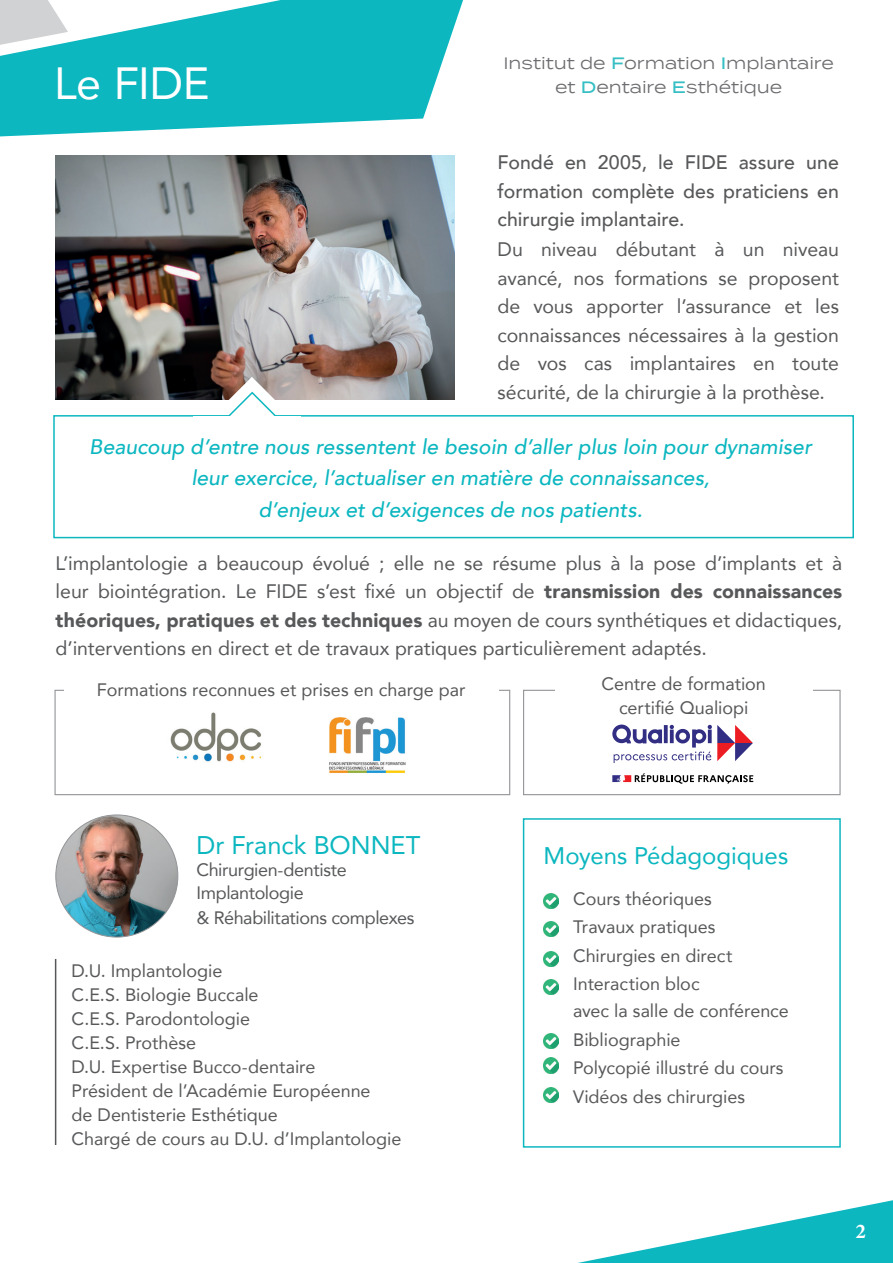
<style>
.page{position:relative;width:893px;height:1263px;background:#fff}
.page>*{position:absolute;margin:0;border:0;box-sizing:border-box;transform-origin:0 0}
.t1{font:45px "Avenir";letter-spacing:-.005em;color:#fff}
.t2{font:25.5px "Avenir";color:#0cb7c0}
.t3{font:24px "Avenir";color:#0cb7c0}
.t4{font:italic 500 21px/31.5px "Avenir";letter-spacing:.005em;color:#0cb7c0;text-align:center}
.t5{font:700 21px "Minion Pro";color:#fff}
.t6{font:19.5px/28.5px "Avenir";color:#57585a;text-align:justify}
.t7{font:500 19.5px/28.5px "Avenir";color:#57585a;text-align:justify}
.t8{font:18px/24px "Avenir";letter-spacing:-.005em;color:#57585a}
.t9{font:18px "Avenir";letter-spacing:-.025em;color:#57585a}
.t10{font:16.5px/24px "Termina";color:#6c6d70;text-align:center}
.s1{font-weight:500;color:#35bfc4}
.s2{font-weight:900}
</style>
<div class="page">
<svg style="left:578px;top:1200px;width:315px;height:63px"></svg>
<svg style="left:0;top:0;width:463px;height:136px;fill:#0cb7c0"></svg>
<svg style="left:0;top:0;width:68px;height:45px"></svg>
<img style="left:56px;top:815px;width:122px;height:122px;border-radius:61px">
<img style="left:55px;top:155px;width:399px;height:245px">
<img style="left:170px;top:712px;width:92px;height:50px">
<img style="left:329px;top:717px;width:77px;height:56px">
<div style="left:55px;top:690px;width:455px;height:105px;border:1px solid #939598"></div>
<div style="left:523px;top:690px;width:318px;height:105px;border:1px solid #939598"></div>
<div style="left:523px;top:818px;width:318px;height:330px;border:2px solid #0cb7c0"></div>
<div style="left:64px;top:678px;width:435px;height:23px;background:#fff"></div>
<div style="left:555px;top:671px;width:257px;height:60px;background:#fff"></div>
<svg style="left:612px;top:724px;width:141px;height:39px"></svg>
<svg style="left:612px;top:773px;width:141px;height:11px"></svg>
<img style="left:544px;top:894px;width:15px;height:15px">
<img style="left:544px;top:921px;width:15px;height:15px">
<img style="left:544px;top:951px;width:15px;height:16px">
<img style="left:544px;top:979px;width:15px;height:15px">
<img style="left:544px;top:1033px;width:15px;height:15px">
<img style="left:544px;top:1058px;width:15px;height:15px">
<img style="left:544px;top:1088px;width:15px;height:15px">
<div style="left:53px;top:415px;width:801px;height:123px;border:2px solid #0cb7c0"></div>
<svg style="left:226px;top:377px;width:53px;height:40px"></svg>
<div style="left:193px;top:417px;width:108px;height:40px;background:#fff"></div>
<hr style="left:55px;top:959px;width:1px;height:186px;background:#57585a">
<h1 class="t1" style="left:54px;top:47px;width:157px">Le FIDE</h1>
<p class="t10" style="left:503px;top:51px;width:332px">Institut de <span class="s1">F</span>ormation <span class="s1">I</span>mplantaire et <span class="s1">D</span>entaire <span class="s1">E</span>sthétique</p>
<p class="t7" style="left:497px;top:147px;width:343px">Fondé en 2005, le FIDE assure une formation complète des praticiens en chirurgie implantaire.</p>
<p class="t6" style="left:497px;top:235px;width:343px">Du niveau débutant à un niveau avancé, nos formations se proposent de vous apporter l’assurance et les connaissances nécessaires à la gestion de vos cas implantaires en toute sécurité, de la chirurgie à la prothèse.</p>
<p class="t4" style="left:89px;top:431px;width:724px">Beaucoup d’entre nous ressentent le besoin d’aller plus loin pour dynamiser leur exercice, l’actualiser en matière de connaissances,<br>d’enjeux et d’exigences de nos patients.</p>
<p class="t6" style="left:56px;top:548px;width:788px">L’implantologie a beaucoup évolué ; elle ne se résume plus à la pose d’implants et à leur biointégration. Le FIDE s’est fixé un objectif de <span class="s2">transmission des connaissances théoriques, pratiques et des techniques</span> au moyen de cours synthétiques et didactiques, d’interventions en direct et de travaux pratiques particulièrement adaptés.</p>
<p class="t8" style="left:97px;top:677px;width:370px">Formations reconnues et prises en charge par</p>
<p class="t8" style="left:601px;top:671px;width:166px;text-align:center">Centre de formation certifié Qualiopi</p>
<h2 class="t2" style="left:196px;top:824px;width:226px">Dr Franck BONNET</h2>
<p class="t8" style="left:196px;top:858px;width:152px;line-height:22.5px">Chirurgien-dentiste<br>Implantologie</p>
<p class="t9" style="left:196px;top:903px;width:219px">&amp; Réhabilitations complexes</p>
<p class="t8" style="left:72px;top:958px;width:331px">D.U. Implantologie<br>C.E.S. Biologie Buccale<br>C.E.S. Parodontologie<br>C.E.S. Prothèse<br>D.U. Expertise Bucco-dentaire<br>Président de l’Académie Européenne<br>de Dentisterie Esthétique<br>Chargé de cours au D.U. d’Implantologie</p>
<p class="t3" style="left:544px;top:837px;width:246px">Moyens Pédagogiques</p>
<p class="t8" style="left:573px;top:884px;width:217px;line-height:28.3px">Cours théoriques<br>Travaux pratiques<br>Chirurgies en direct<br>Interaction bloc<br>avec la salle de conférence<br>Bibliographie<br>Polycopié illustré du cours<br>Vidéos des chirurgies</p>
<p class="t5" style="left:855px;top:1216px;width:12px">2</p>
</div>
